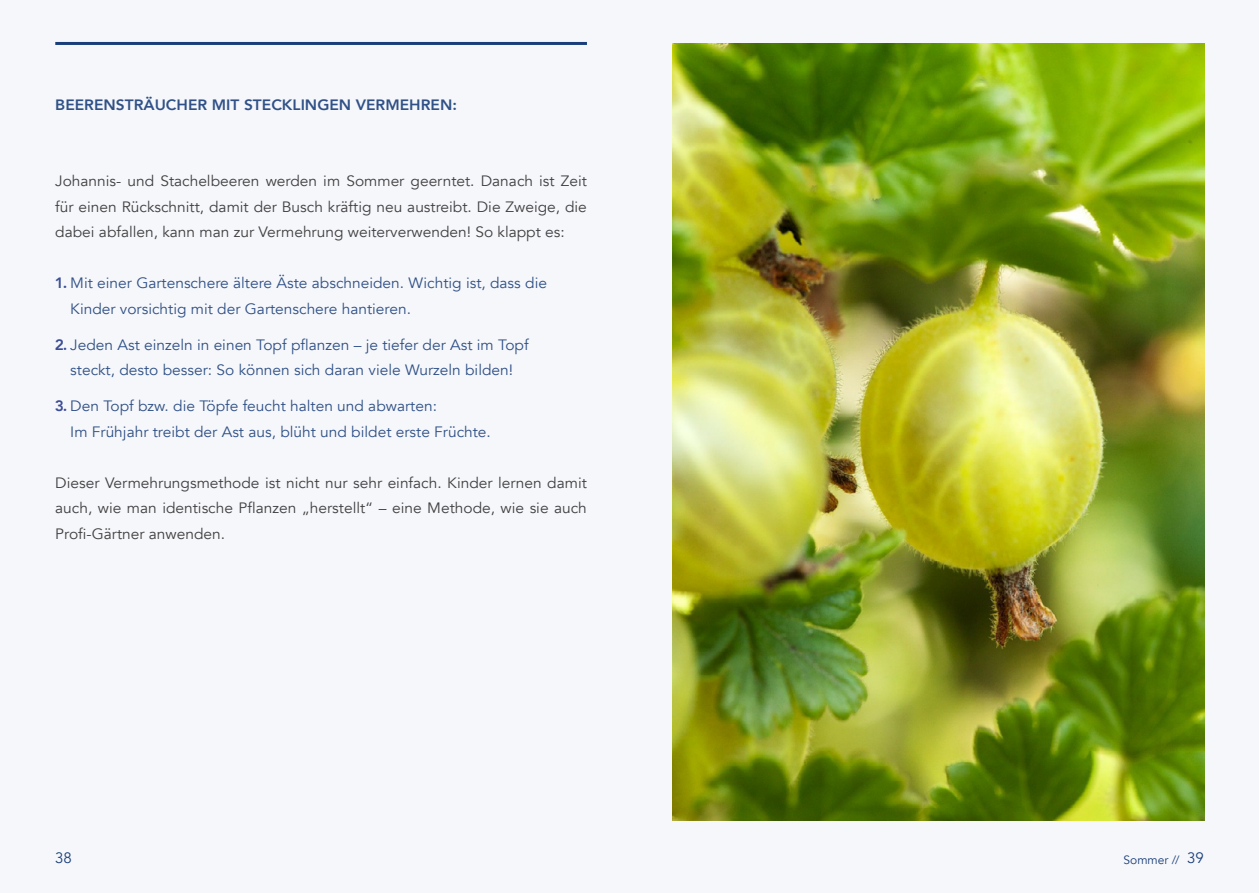
<style>
.page{position:relative;width:1259px;height:893px;background:#f6f7fa}
.page>*{position:absolute;margin:0;border:0;box-sizing:border-box;transform-origin:0 0}
.t1{font:15px/25.5px "Avenir";color:#414042;text-align:justify}
.t2{font:15px/25.5px "Avenir";color:#305187}
.t3{font:800 15px "Avenir";color:#305187}
.t4{font:15px "Avenir";color:#193e7a}
.t5{font:800 15px "Avenir";color:#3b4d96}
.t6{font:12px "Avenir";color:#193e7a}
.s1{font-weight:800;color:#3b4d96}
.s2{font-size:15px}
</style>
<div class="page">
<hr style="left:55px;top:42px;width:532px;height:3px;background:#193e7a">
<img style="left:672px;top:43px;width:532px;height:778px">
<p class="t3" style="left:55px;top:93px;width:403px">BEERENSTRÄUCH ER MIT STECKLI NGEN VERM EH REN:</p>
<p class="t1" style="left:55px;top:169px;width:533px">Johannis- und Stachelbeeren werden im Sommer geerntet. Danach ist Zeit für einen Rückschnitt, damit der Busch kräftig neu austreibt. Die Zweige, die dabei abfallen, kann man zur Vermehrung weiterverwenden! So klappt es:</p>
<p class="t2" style="left:70px;top:271px;width:478px;text-indent:-15px">M it einer Gartenschere ältere Äste abschneiden. Wichtig ist, dass die<br>Kinder vorsichtig mit der Gartenschere hantieren.</p>
<p class="t2" style="left:55px;top:332px;width:475px;text-align:center"><span class="s1">2.</span> Jeden Ast einzeln in einen Topf pflanzen – je tiefer der Ast im Topf steckt, desto besser: So können sich daran viele Wurzeln bilden!</p>
<p class="t2" style="left:70px;top:394px;width:422px;text-indent:-16px"><span class="s1">3.</span> Den Topf bzw. die Töpfe feucht halten und abwarten:<br>Im Frühjahr treibt der Ast aus, blüht und bildet erste Früchte.</p>
<p class="t1" style="left:55px;top:470px;width:533px">Dieser Vermehrungsmethode ist nicht nur sehr einfach. Kinder lernen damit auch, wie man identische Pflanzen „herstellt“ – eine Methode, wie sie auch Profi-Gärtner anwenden.</p>
<p class="t5" style="left:55px;top:271px;width:14px">1.</p>
<p class="t4" style="left:55px;top:849px;width:18px">38</p>
<p class="t6" style="left:1123px;top:852px;width:82px">Sommer // <span class="s2">39</span></p>
</div>
